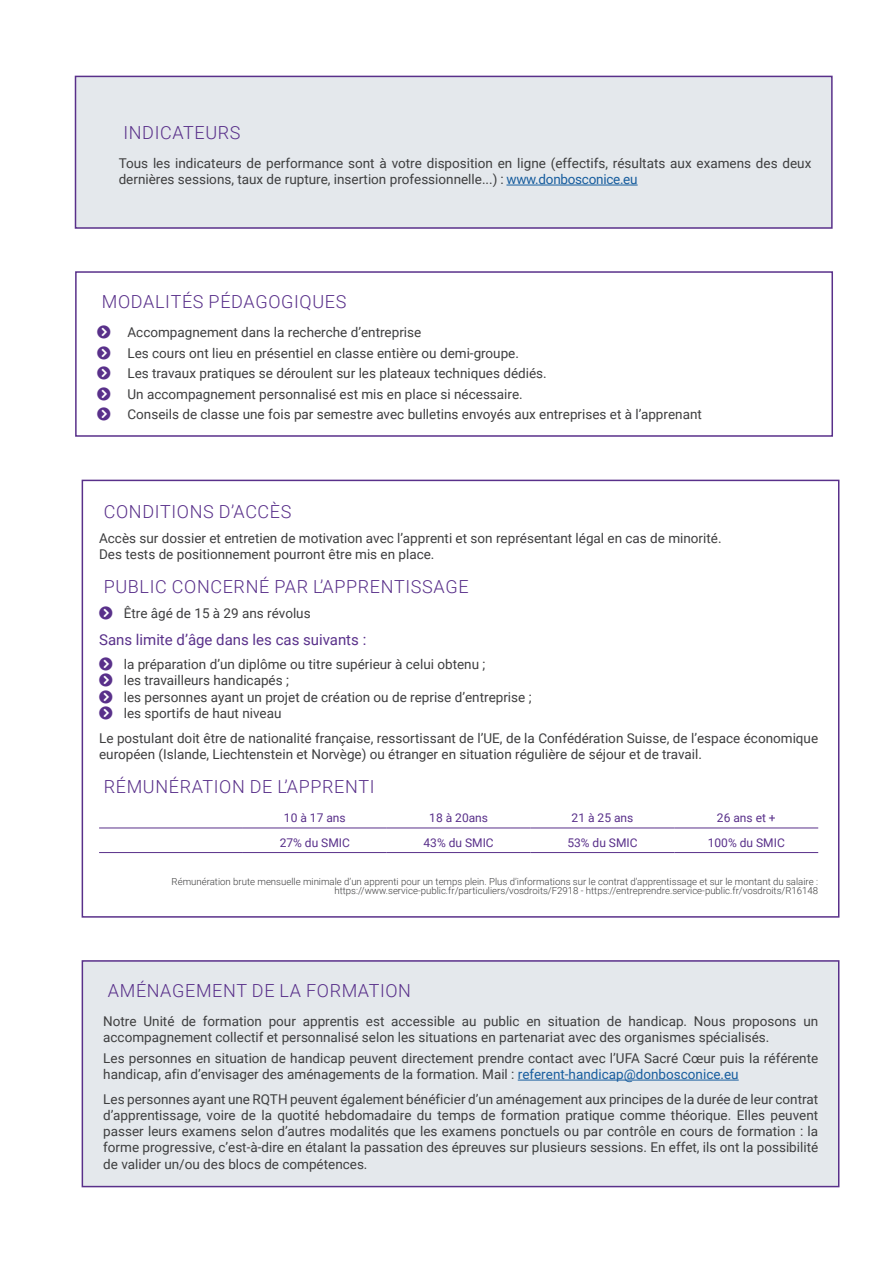
<style>
.page{position:relative;width:893px;height:1263px;background:#fff}
.page>*{position:absolute;margin:0;border:0;box-sizing:border-box;transform-origin:0 0}
.t1{font:300 18px "Roboto";letter-spacing:.035em;color:#59308a}
.t2{font:15px "Roboto";color:#59308a}
.t3{font:13.5px/16.2px "Roboto";color:#3e3e3f}
.t4{font:12px "Roboto";color:#59308a}
.t5{font:300 9.6px/8.9px "Roboto";color:#3e3e3f;text-align:right}
.s1{color:#175d9e}
</style>
<div class="page">
<div style="left:82px;top:960px;width:757px;height:227px;background:#e4e8ec;border:2px solid #59308a"></div>
<hr style="left:518px;top:1080px;width:221px;height:1px;background:#175d9e">
<div style="left:75px;top:76px;width:758px;height:153px;background:#e4e8ec;border:2px solid #59308a"></div>
<hr style="left:506px;top:185px;width:132px;height:1px;background:#175d9e">
<div style="left:82px;top:480px;width:757px;height:438px;background:#fff;border:2px solid #59308a"></div>
<hr style="left:99px;top:828px;width:144px;height:1px;background:#59308a">
<hr style="left:243px;top:828px;width:144px;height:1px;background:#59308a">
<hr style="left:387px;top:828px;width:144px;height:1px;background:#59308a">
<hr style="left:531px;top:828px;width:143px;height:1px;background:#59308a">
<hr style="left:674px;top:828px;width:144px;height:1px;background:#59308a">
<hr style="left:99px;top:852px;width:144px;height:1px;background:#59308a">
<hr style="left:243px;top:852px;width:144px;height:1px;background:#59308a">
<hr style="left:387px;top:852px;width:144px;height:1px;background:#59308a">
<hr style="left:531px;top:852px;width:143px;height:1px;background:#59308a">
<hr style="left:674px;top:852px;width:144px;height:1px;background:#59308a">
<div style="left:75px;top:271px;width:758px;height:166px;background:#fff;border:2px solid #59308a"></div>
<h1 class="t1" style="left:123px;top:120px;width:119px">INDICATEURS</h1>
<p class="t3" style="left:119px;top:154px;width:694px">Tous les indicateurs de performance sont à votre disposition en ligne (effectifs, résultats aux examens des deux dernières sessions, taux de rupture, insertion professionnelle...) : <span class="s1">www.donbosconice.eu</span></p>
<h1 class="t1" style="left:102px;top:289px;width:246px">MODALITÉS PÉDAGOGIQUES</h1>
<p class="t3" style="left:127px;top:322px;width:576px;line-height:20.4px">Accompagnement dans la recherche d’entreprise<br>Les cours ont lieu en présentiel en classe entière ou demi-groupe.<br>Les travaux pratiques se déroulent sur les plateaux techniques dédiés.<br>Un accompagnement personnalisé est mis en place si nécessaire.<br>Conseils de classe une fois par semestre avec bulletins envoyés aux entreprises et à l’apprenant</p>
<h1 class="t1" style="left:104px;top:499px;width:189px">CONDITIONS D’ACCÈS</h1>
<p class="t3" style="left:99px;top:529px;width:624px">Accès sur dossier et entretien de motivation avec l’apprenti et son représentant légal en cas de minorité.<br>Des tests de positionnement pourront être mis en place.</p>
<h1 class="t1" style="left:104px;top:574px;width:366px">PUBLIC CONCERNÉ PAR L’APPRENTISSAGE</h1>
<p class="t3" style="left:124px;top:605px;width:188px">Être âgé de 15 à 29 ans révolus</p>
<p class="t2" style="left:99px;top:629px;width:269px">Sans limite d’âge dans les cas suivants :</p>
<p class="t3" style="left:124px;top:656px;width:409px">la préparation d’un diplôme ou titre supérieur à celui obtenu ;<br>les travailleurs handicapés ;<br>les personnes ayant un projet de création ou de reprise d’entreprise ; les sportifs de haut niveau</p>
<p class="t3" style="left:99px;top:729px;width:721px">Le postulant doit être de nationalité française, ressortissant de l’UE, de la Confédération Suisse, de l’espace économique européen (Islande, Liechtenstein et Norvège) ou étranger en situation régulière de séjour et de travail.</p>
<h1 class="t1" style="left:104px;top:774px;width:272px">RÉMUNÉRATION DE L’APPRENTI</h1>
<p class="t4" style="left:284px;top:809px;width:63px">10 à 17 ans</p>
<p class="t4" style="left:429px;top:809px;width:60px">18 à 20ans</p>
<p class="t4" style="left:572px;top:809px;width:63px">21 à 25 ans</p>
<p class="t4" style="left:717px;top:809px;width:60px">26 ans et +</p>
<p class="t4" style="left:280px;top:834px;width:72px">27% du SMIC</p>
<p class="t4" style="left:423px;top:834px;width:72px">43% du SMIC</p>
<p class="t4" style="left:567px;top:834px;width:72px">53% du SMIC</p>
<p class="t4" style="left:708px;top:834px;width:79px">100% du SMIC</p>
<p class="t5" style="left:172px;top:876px;width:648px">Rémunération brute mensuelle minimale d’un apprenti pour un temps plein. Plus d’informations sur le contrat d’apprentissage et sur le montant du salaire : https://www.service-public.fr/particuliers/vosdroits/F2918 - https://entreprendre.service-public.fr/vosdroits/R16148</p>
<h1 class="t1" style="left:108px;top:978px;width:305px">AMÉNAGEMENT DE LA FORMATION</h1>
<p class="t3" style="left:103px;top:1013px;width:716px">Notre Unité de formation pour apprentis est accessible au public en situation de handicap. Nous proposons un accompagnement collectif et personnalisé selon les situations en partenariat avec des organismes spécialisés.</p>
<p class="t3" style="left:103px;top:1049px;width:716px">Les personnes en situation de handicap peuvent directement prendre contact avec l’UFA Sacré Cœur puis la référente handicap, afin d’envisager des aménagements de la formation. Mail : <span class="s1">referent-handicap@donbosconice.eu</span></p>
<p class="t3" style="left:103px;top:1090px;width:716px;text-align:justify">Les personnes ayant une RQTH peuvent également bénéficier d’un aménagement aux principes de la durée de leur contrat d’apprentissage, voire de la quotité hebdomadaire du temps de formation pratique comme théorique. Elles peuvent passer leurs examens selon d’autres modalités que les examens ponctuels ou par contrôle en cours de formation : la forme progressive, c’est-à-dire en étalant la passation des épreuves sur plusieurs sessions. En effet, ils ont la possibilité de valider un/ou des blocs de compétences.</p>
</div>
